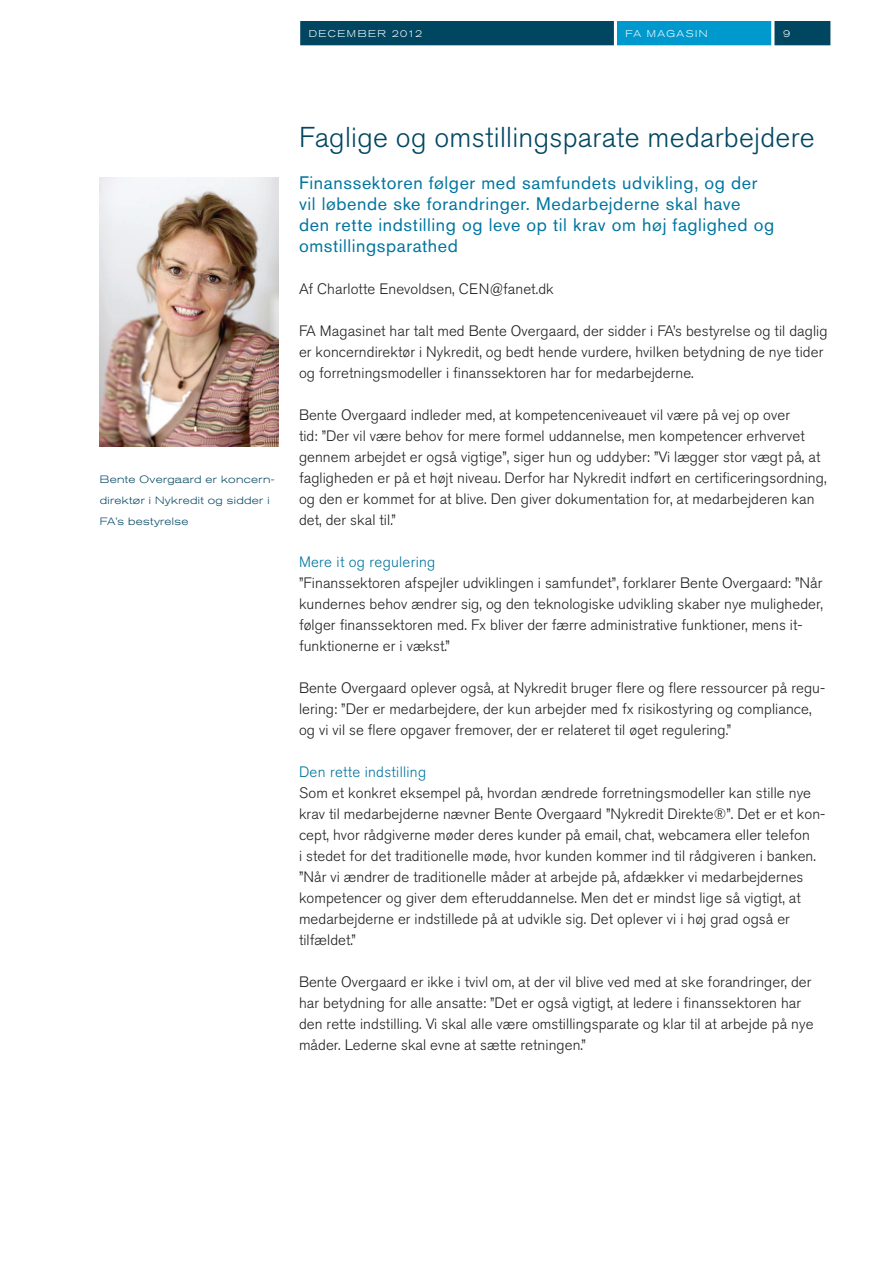
<style>
.page{position:relative;width:893px;height:1263px;background:#fff}
.page>*{position:absolute;margin:0;border:0;box-sizing:border-box;transform-origin:0 0}
.t1{font:300 28.5px "Akzidenz Grotesk Std";letter-spacing:.01em;color:#004661}
.t2{font:18px/21px "Akzidenz Grotesk Std";letter-spacing:.035em;color:#00759f}
.t3{font:300 15px/21px "Akzidenz Grotesk Std";letter-spacing:.005em;color:#231f20}
.t4{font:300 15px "Akzidenz Grotesk Std";letter-spacing:.02em;color:#00759f}
.t5{font:300 expanded 10.5px/21px "Akzidenz Grotesk Std";letter-spacing:.015em;color:#004661}
.t6{font:300 expanded 9.75px "Akzidenz Grotesk Std";letter-spacing:.14em;color:#fff}
</style>
<div class="page">
<svg style="left:300px;top:21px;width:531px;height:25px;background:#0a6485"></svg>
<img style="left:100px;top:177px;width:178px;height:269px">
<p class="t6" style="left:309px;top:28px;width:115px">decembeR 2012</p>
<p class="t6" style="left:625px;top:28px;width:84px">fa magasin</p>
<p class="t6" style="left:783px;top:28px;width:9px">9</p>
<p class="t5" style="left:100px;top:469px;width:176px">bente overgaard er koncern&shy;direktør i nykredit og sidder i fa’s bestyrelse</p>
<h1 class="t1" style="left:299px;top:121px;width:517px">Faglige og omstillingsparate medarbejdere</h1>
<p class="t2" style="left:299px;top:172px;width:477px">Finanssektoren følger med samfundets udvikling, og der vil løbende ske forandringer. Medarbejderne skal have den rette indstilling og leve op til krav om høj faglighed og omstillingsparathed</p>
<p class="t3" style="left:299px;top:279px;width:256px">Af Charlotte Enevoldsen, CEN@fanet.dk</p>
<p class="t3" style="left:299px;top:321px;width:530px">FA Magasinet har talt med Bente Overgaard, der sidder i FA’s bestyrelse og til daglig er koncerndirektør i Nykredit, og bedt hende vurdere, hvilken betydning de nye tider og forretningsmodeller i finanssektoren har for medarbejderne.</p>
<p class="t3" style="left:299px;top:405px;width:529px">Bente Overgaard indleder med, at kompetenceniveauet vil være på vej op over<br>tid: ”Der vil være behov for mere formel uddannelse, men kompetencer erhvervet gennem arbejdet er også vigtige”, siger hun og uddyber: ”Vi lægger stor vægt på, at fagligheden er på et højt niveau. Derfor har Nykredit indført en certificeringsordning, og den er kommet for at blive. Den giver dokumentation for, at medarbejderen kan det, der skal til.”</p>
<p class="t4" style="left:299px;top:553px;width:138px">Mere it og regulering</p>
<p class="t3" style="left:299px;top:573px;width:525px">”Finanssektoren afspejler udviklingen i samfundet”, forklarer Bente Overgaard: ”Når kundernes behov ændrer sig, og den teknologiske udvikling skaber nye muligheder, følger finanssektoren med. Fx bliver der færre administrative funktioner, mens it&shy;funktionerne er i vækst.”</p>
<p class="t3" style="left:299px;top:678px;width:528px">Bente Overgaard oplever også, at Nykredit bruger flere og flere ressourcer på regu&shy;lering: ”Der er medarbejdere, der kun arbejder med fx risikostyring og compliance, og vi vil se flere opgaver fremover, der er relateret til øget regulering.”</p>
<p class="t4" style="left:299px;top:763px;width:129px">Den rette indstilling</p>
<p class="t3" style="left:299px;top:783px;width:528px">Som et konkret eksempel på, hvordan ændrede forretningsmodeller kan stille nye krav til medarbejderne nævner Bente Overgaard ”Nykredit Direkte®”. Det er et kon&shy;cept, hvor rådgiverne møder deres kunder på email, chat, webcamera eller telefon<br>i stedet for det traditionelle møde, hvor kunden kommer ind til rådgiveren i banken. ”Når vi ændrer de traditionelle måder at arbejde på, afdækker vi medarbejdernes kompetencer og giver dem efteruddannelse. Men det er mindst lige så vigtigt, at medarbejderne er indstillede på at udvikle sig. Det oplever vi i høj grad også er tilfældet.”</p>
<p class="t3" style="left:299px;top:972px;width:516px">Bente Overgaard er ikke i tvivl om, at der vil blive ved med at ske forandringer, der har betydning for alle ansatte: ”Det er også vigtigt, at ledere i finanssektoren har den rette indstilling. Vi skal alle være omstillingsparate og klar til at arbejde på nye måder. Lederne skal evne at sætte retningen.”</p>
</div>
